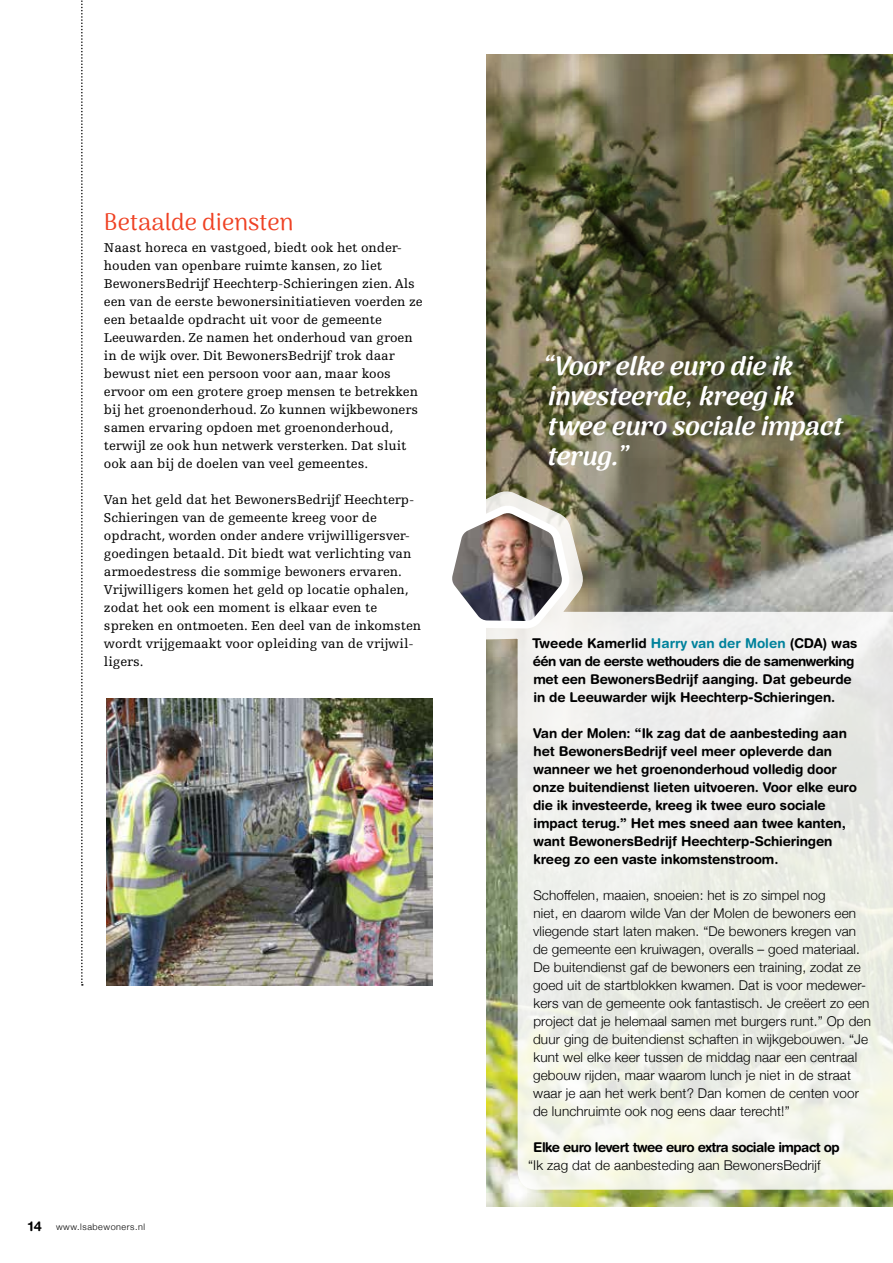
<style>
.page{position:relative;width:893px;height:1263px;background:#fff}
.page>*{position:absolute;margin:0;border:0;box-sizing:border-box;transform-origin:0 0}
.t1{font:italic 900 26.1px/30px "Arima Madurai";color:#fff}
.t2{font:24px "Arima Madurai";color:#ef4123}
.t3{font:13.5px/18px "Egyptienne FLT Std";color:#000}
.t4{font:300 13.5px/18px "Helvetica Neue";letter-spacing:.01em;color:#000}
.t5{font:700 13.5px/18px "Helvetica Rounded LT Std";letter-spacing:-.01em;color:#000}
.t6{font:700 13.5px "Helvetica Rounded LT Std";letter-spacing:-.04em;color:#000}
.t7{font:300 9px "Helvetica Neue";letter-spacing:.06em;color:#000}
.s1{color:#00829c}
</style>
<div class="page">
<svg style="left:81px;top:0;width:2px;height:986px"></svg>
<img style="left:107px;top:698px;width:324px;height:288px">
<img style="left:486px;top:54px;width:407px;height:1152px">
<svg style="left:431px;top:489px;width:462px;height:701px"></svg>
<img style="left:438px;top:499px;width:137px;height:135px">
<h2 class="t2" style="left:104px;top:205px;width:191px">Betaalde diensten</h2>
<p class="t3" style="left:104px;top:239px;width:320px">Naast horeca en vastgoed, biedt ook het onder&shy;houden van openbare ruimte kansen, zo liet BewonersBedrijf Heechterp-Schieringen zien. Als een van de eerste bewonersinitiatieven voerden ze een betaalde opdracht uit voor de gemeente Leeuwarden. Ze namen het onderhoud van groen in de wijk over. Dit BewonersBedrijf trok daar bewust niet een persoon voor aan, maar koos ervoor om een grotere groep mensen te betrekken bij het groenonderhoud. Zo kunnen wijkbewoners samen ervaring opdoen met groenonderhoud, terwijl ze ook hun netwerk versterken. Dat sluit ook aan bij de doelen van veel gemeentes.</p>
<p class="t3" style="left:104px;top:491px;width:319px">Van het geld dat het BewonersBedrijf Heechterp-Schieringen van de gemeente kreeg voor de opdracht, worden onder andere vrijwilligersver&shy;goedingen betaald. Dit biedt wat verlichting van armoedestress die sommige bewoners ervaren.<br>Vrijwilligers komen het geld op locatie ophalen, zodat het ook een moment is elkaar even te spreken en ontmoeten. Een deel van de inkomsten wordt vrijgemaakt voor opleiding van de vrijwil&shy;ligers.</p>
<p class="t5" style="left:28px;top:1217px;width:16px">14</p>
<p class="t7" style="left:56px;top:1220px;width:91px">www.lsabewoners.nl</p>
<h1 class="t1" style="left:542px;top:352px;width:310px">“Voorelkeeurodieik investeerde,kreegik tweeeurosocialeimpact terug.”</h1>
<p class="t5" style="left:532px;top:634px;width:327px">Tweede Kamerlid <span class="s1">Harry van der Molen</span> (CDA) was één van de eerste wethouders die de samenwerking met een BewonersBedrijf aanging. Dat gebeurde in de Leeuwarder wijk Heechterp-Schieringen.</p>
<p class="t5" style="left:533px;top:724px;width:326px">Van der Molen: “Ik zag dat de aanbesteding aan het BewonersBedrijf veel meer opleverde dan wanneer we het groenonderhoud volledig door onze buitendienst lieten uitvoeren. Voor elke euro die ik investeerde, kreeg ik twee euro sociale impact terug.” Het mes sneed aan twee kanten, want BewonersBedrijf Heechterp-Schieringen kreeg zo een vaste inkomstenstroom.</p>
<p class="t4" style="left:533px;top:885px;width:339px">Schoffelen, maaien, snoeien: het is zo simpel nog<br>niet, en daarom wilde Van der Molen de bewoners een vliegende start laten maken. “De bewoners kregen van de gemeente een kruiwagen, overalls – goed materiaal.<br>De buitendienst gaf de bewoners een training, zodat ze goed uit de startblokken kwamen. Dat is voor medewer&shy;kers van de gemeente ook fantastisch. Je creëert zo een project dat je helemaal samen met burgers runt.” Op den duur ging de buitendienst schaften in wijkgebouwen. “Je kunt wel elke keer tussen de middag naar een centraal gebouw rijden, maar waarom lunch je niet in de straat waar je aan het werk bent? Dan komen de centen voor de lunchruimte ook nog eens daar terecht!”</p>
<p class="t6" style="left:533px;top:1139px;width:308px">Elke euro levert twee euro extra sociale impact op</p>
<p class="t4" style="left:528px;top:1155px;width:294px">“Ik zag dat de aanbesteding aan BewonersBedrijf</p>
</div>
